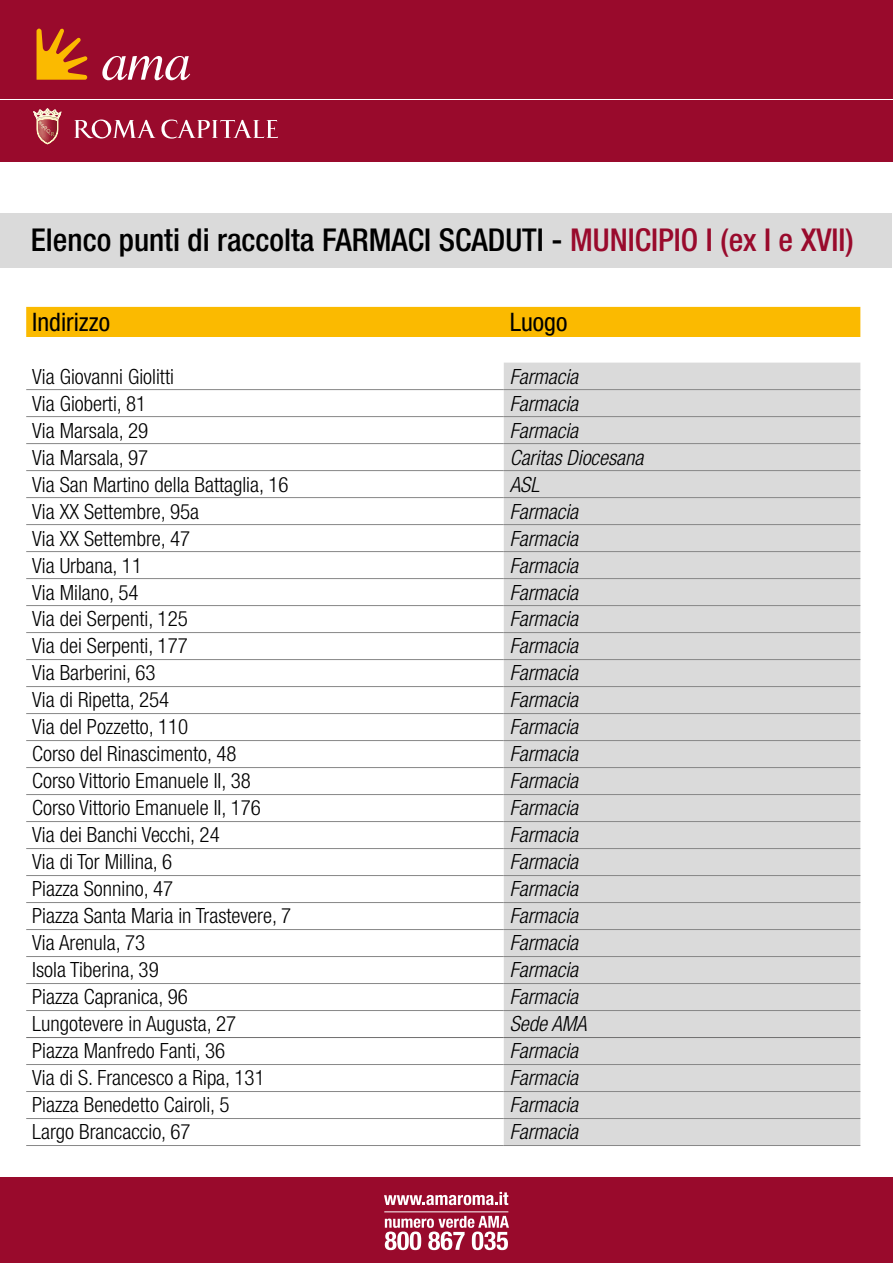
<style>
.page{position:relative;width:893px;height:1263px;background:#fff}
.page>*{position:absolute;margin:0;border:0;box-sizing:border-box;transform-origin:0 0}
.t1{font:500 condensed 31.5px "Helvetica Neue LT Std";color:#000}
.t2{font:condensed 25.5px "Helvetica Neue LT Std";color:#000}
.t3{font:300 condensed 21px "Helvetica Neue LT Std";color:#000}
.t4{font:italic 300 condensed 21px "Helvetica Neue LT Std";color:#000}
.s1{color:#990a2c}
</style>
<div class="page">
<div style="left:1px;top:214px;width:891px;height:54px;background:#dadada"></div>
<div style="left:0;top:0;width:893px;height:162px;background:#990a2c"></div>
<hr style="left:0;top:99px;width:893px;height:1px;background:#fff">
<svg style="left:37px;top:28px;width:51px;height:52px"></svg>
<svg style="left:102px;top:56px;width:88px;height:24px"></svg>
<svg style="left:161px;top:120px;width:117px;height:19px"></svg>
<svg style="left:74px;top:119px;width:81px;height:20px"></svg>
<svg style="left:34px;top:109px;width:27px;height:35px"></svg>
<div style="left:0;top:1178px;width:893px;height:85px;background:#990a2c"></div>
<svg style="left:384px;top:1192px;width:124px;height:13px"></svg>
<svg style="left:385px;top:1216px;width:124px;height:34px"></svg>
<hr style="left:384px;top:1211px;width:124px;height:1px;background:#fff">
<div style="left:26px;top:307px;width:834px;height:30px;background:#fbba00"></div>
<div style="left:504px;top:363px;width:356px;height:782px;background:#dadada"></div>
<hr style="left:26px;top:389px;width:478px;height:1px;background:#878787">
<hr style="left:504px;top:389px;width:356px;height:1px;background:#878787">
<hr style="left:26px;top:416px;width:478px;height:1px;background:#878787">
<hr style="left:504px;top:416px;width:356px;height:1px;background:#878787">
<hr style="left:26px;top:443px;width:478px;height:1px;background:#878787">
<hr style="left:504px;top:443px;width:356px;height:1px;background:#878787">
<hr style="left:26px;top:470px;width:478px;height:1px;background:#878787">
<hr style="left:504px;top:470px;width:356px;height:1px;background:#878787">
<hr style="left:26px;top:497px;width:478px;height:1px;background:#878787">
<hr style="left:504px;top:497px;width:356px;height:1px;background:#878787">
<hr style="left:26px;top:524px;width:478px;height:1px;background:#878787">
<hr style="left:504px;top:524px;width:356px;height:1px;background:#878787">
<hr style="left:26px;top:551px;width:478px;height:1px;background:#878787">
<hr style="left:504px;top:551px;width:356px;height:1px;background:#878787">
<hr style="left:26px;top:578px;width:478px;height:1px;background:#878787">
<hr style="left:504px;top:578px;width:356px;height:1px;background:#878787">
<hr style="left:26px;top:605px;width:478px;height:1px;background:#878787">
<hr style="left:504px;top:605px;width:356px;height:1px;background:#878787">
<hr style="left:26px;top:632px;width:478px;height:1px;background:#878787">
<hr style="left:504px;top:632px;width:356px;height:1px;background:#878787">
<hr style="left:26px;top:659px;width:478px;height:1px;background:#878787">
<hr style="left:504px;top:659px;width:356px;height:1px;background:#878787">
<hr style="left:26px;top:686px;width:478px;height:1px;background:#878787">
<hr style="left:504px;top:686px;width:356px;height:1px;background:#878787">
<hr style="left:26px;top:713px;width:478px;height:1px;background:#878787">
<hr style="left:504px;top:713px;width:356px;height:1px;background:#878787">
<hr style="left:26px;top:740px;width:478px;height:1px;background:#878787">
<hr style="left:504px;top:740px;width:356px;height:1px;background:#878787">
<hr style="left:26px;top:767px;width:478px;height:1px;background:#878787">
<hr style="left:504px;top:767px;width:356px;height:1px;background:#878787">
<hr style="left:26px;top:794px;width:478px;height:1px;background:#878787">
<hr style="left:504px;top:794px;width:356px;height:1px;background:#878787">
<hr style="left:26px;top:821px;width:478px;height:1px;background:#878787">
<hr style="left:504px;top:821px;width:356px;height:1px;background:#878787">
<hr style="left:26px;top:848px;width:478px;height:1px;background:#878787">
<hr style="left:504px;top:848px;width:356px;height:1px;background:#878787">
<hr style="left:26px;top:875px;width:478px;height:1px;background:#878787">
<hr style="left:504px;top:875px;width:356px;height:1px;background:#878787">
<hr style="left:26px;top:902px;width:478px;height:1px;background:#878787">
<hr style="left:504px;top:902px;width:356px;height:1px;background:#878787">
<hr style="left:26px;top:929px;width:478px;height:1px;background:#878787">
<hr style="left:504px;top:929px;width:356px;height:1px;background:#878787">
<hr style="left:26px;top:956px;width:478px;height:1px;background:#878787">
<hr style="left:504px;top:956px;width:356px;height:1px;background:#878787">
<hr style="left:26px;top:983px;width:478px;height:1px;background:#878787">
<hr style="left:504px;top:983px;width:356px;height:1px;background:#878787">
<hr style="left:26px;top:1010px;width:478px;height:1px;background:#878787">
<hr style="left:504px;top:1010px;width:356px;height:1px;background:#878787">
<hr style="left:26px;top:1064px;width:478px;height:1px;background:#878787">
<hr style="left:504px;top:1064px;width:356px;height:1px;background:#878787">
<hr style="left:26px;top:1091px;width:478px;height:1px;background:#878787">
<hr style="left:504px;top:1091px;width:356px;height:1px;background:#878787">
<hr style="left:26px;top:1118px;width:478px;height:1px;background:#878787">
<hr style="left:504px;top:1118px;width:356px;height:1px;background:#878787">
<hr style="left:26px;top:1145px;width:478px;height:1px;background:#878787">
<hr style="left:504px;top:1145px;width:356px;height:1px;background:#878787">
<hr style="left:26px;top:1037px;width:478px;height:1px;background:#706f6f">
<hr style="left:504px;top:1037px;width:356px;height:1px;background:#706f6f">
<h1 class="t1" style="left:31px;top:221px;width:824px">Elenco punti di raccolta FARMACI SCADUTI - <span class="s1">MUNICIPIO I (ex I e XVII)</span></h1>
<p class="t2" style="left:32px;top:307px;width:79px">Indirizzo</p>
<p class="t2" style="left:510px;top:307px;width:59px">Luogo</p>
<p class="t3" style="left:32px;top:364px;width:143px">Via Giovanni Giolitti</p>
<p class="t4" style="left:510px;top:364px;width:70px">Farmacia</p>
<p class="t3" style="left:32px;top:391px;width:116px">Via Gioberti, 81</p>
<p class="t4" style="left:510px;top:391px;width:70px">Farmacia</p>
<p class="t3" style="left:32px;top:418px;width:118px">Via Marsala, 29</p>
<p class="t4" style="left:510px;top:418px;width:70px">Farmacia</p>
<p class="t3" style="left:32px;top:445px;width:118px">Via Marsala, 97</p>
<p class="t4" style="left:510px;top:445px;width:135px">Caritas Diocesana</p>
<p class="t3" style="left:32px;top:472px;width:258px">Via San Martino della Battaglia, 16</p>
<p class="t4" style="left:510px;top:472px;width:31px">ASL</p>
<p class="t3" style="left:32px;top:499px;width:169px">Via XX Settembre, 95a</p>
<p class="t4" style="left:510px;top:499px;width:70px">Farmacia</p>
<p class="t3" style="left:32px;top:526px;width:160px">Via XX Settembre, 47</p>
<p class="t4" style="left:510px;top:526px;width:70px">Farmacia</p>
<p class="t3" style="left:32px;top:553px;width:111px">Via Urbana, 11</p>
<p class="t4" style="left:510px;top:553px;width:70px">Farmacia</p>
<p class="t3" style="left:32px;top:580px;width:108px">Via Milano, 54</p>
<p class="t4" style="left:510px;top:580px;width:70px">Farmacia</p>
<p class="t3" style="left:32px;top:607px;width:157px">Via dei Serpenti, 125</p>
<p class="t4" style="left:510px;top:607px;width:70px">Farmacia</p>
<p class="t3" style="left:32px;top:634px;width:157px">Via dei Serpenti, 177</p>
<p class="t4" style="left:510px;top:634px;width:70px">Farmacia</p>
<p class="t3" style="left:32px;top:661px;width:125px">Via Barberini, 63</p>
<p class="t4" style="left:510px;top:661px;width:70px">Farmacia</p>
<p class="t3" style="left:32px;top:688px;width:139px">Via di Ripetta, 254</p>
<p class="t4" style="left:510px;top:688px;width:70px">Farmacia</p>
<p class="t3" style="left:32px;top:715px;width:158px">Via del Pozzetto, 110</p>
<p class="t4" style="left:510px;top:715px;width:70px">Farmacia</p>
<p class="t3" style="left:32px;top:742px;width:206px">Corso del Rinascimento, 48</p>
<p class="t4" style="left:510px;top:742px;width:70px">Farmacia</p>
<p class="t3" style="left:32px;top:769px;width:220px">Corso Vittorio Emanuele II, 38</p>
<p class="t4" style="left:510px;top:769px;width:70px">Farmacia</p>
<p class="t3" style="left:32px;top:796px;width:230px">Corso Vittorio Emanuele II, 176</p>
<p class="t4" style="left:510px;top:796px;width:70px">Farmacia</p>
<p class="t3" style="left:32px;top:823px;width:189px">Via dei Banchi Vecchi, 24</p>
<p class="t4" style="left:510px;top:823px;width:70px">Farmacia</p>
<p class="t3" style="left:32px;top:850px;width:142px">Via di Tor Millina, 6</p>
<p class="t4" style="left:510px;top:850px;width:70px">Farmacia</p>
<p class="t3" style="left:32px;top:877px;width:142px">Piazza Sonnino, 47</p>
<p class="t4" style="left:510px;top:877px;width:70px">Farmacia</p>
<p class="t3" style="left:32px;top:904px;width:261px">Piazza Santa Maria in Trastevere, 7</p>
<p class="t4" style="left:510px;top:904px;width:70px">Farmacia</p>
<p class="t3" style="left:32px;top:931px;width:114px">Via Arenula, 73</p>
<p class="t4" style="left:510px;top:931px;width:70px">Farmacia</p>
<p class="t3" style="left:32px;top:958px;width:128px">Isola Tiberina, 39</p>
<p class="t4" style="left:510px;top:958px;width:70px">Farmacia</p>
<p class="t3" style="left:32px;top:985px;width:157px">Piazza Capranica, 96</p>
<p class="t4" style="left:510px;top:985px;width:70px">Farmacia</p>
<p class="t3" style="left:32px;top:1012px;width:205px">Lungotevere in Augusta, 27</p>
<p class="t4" style="left:510px;top:1012px;width:78px">Sede AMA</p>
<p class="t3" style="left:32px;top:1039px;width:195px">Piazza Manfredo Fanti, 36</p>
<p class="t4" style="left:510px;top:1039px;width:70px">Farmacia</p>
<p class="t3" style="left:32px;top:1066px;width:234px">Via di S. Francesco a Ripa, 131</p>
<p class="t4" style="left:510px;top:1066px;width:70px">Farmacia</p>
<p class="t3" style="left:32px;top:1093px;width:199px">Piazza Benedetto Cairoli, 5</p>
<p class="t4" style="left:510px;top:1093px;width:70px">Farmacia</p>
<p class="t3" style="left:32px;top:1120px;width:160px">Largo Brancaccio, 67</p>
<p class="t4" style="left:510px;top:1120px;width:70px">Farmacia</p>
</div>
